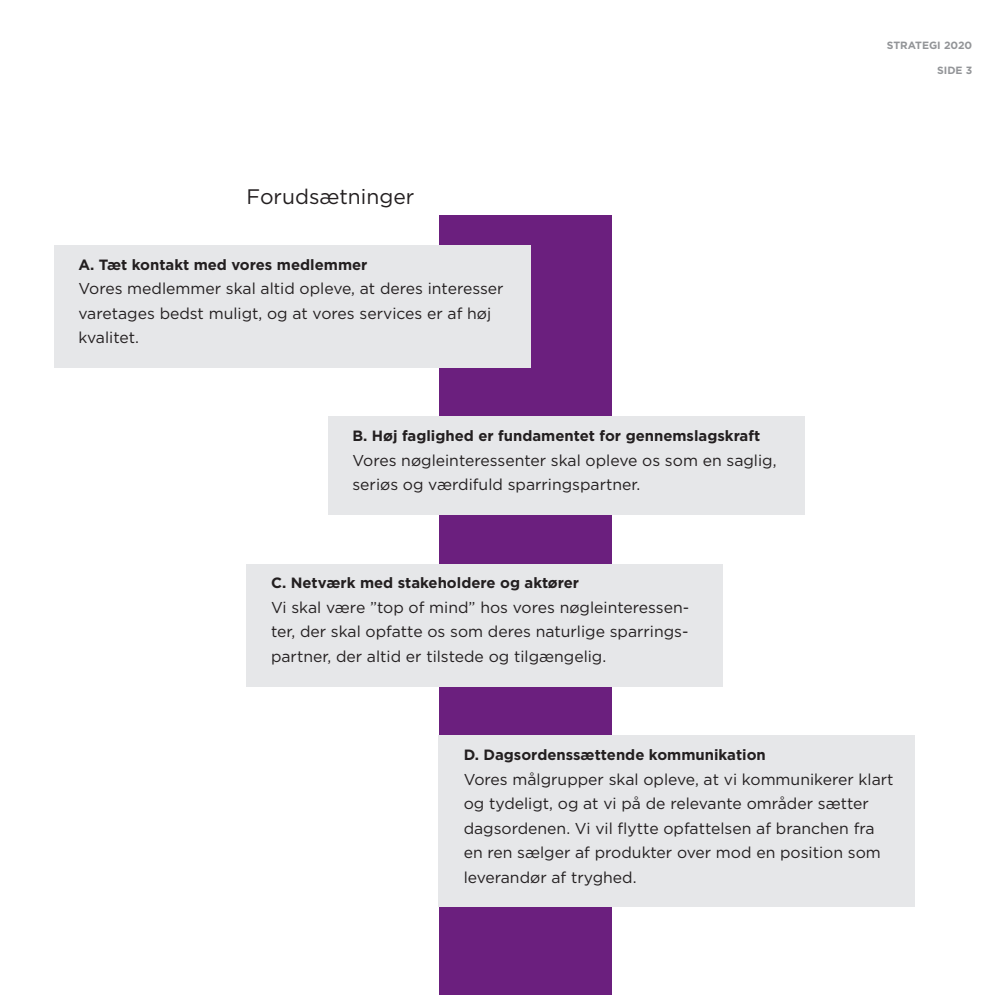
<style>
.page{position:relative;width:995px;height:995px;background:#fff}
.page>*{position:absolute;margin:0;border:0;box-sizing:border-box;transform-origin:0 0}
.t1{font:21px "Gotham";color:#231f20}
.t2{font:15.75px/24.5px "Gotham";color:#231f20}
.t3{font:700 14.88px "Gotham";color:#231f20}
.t4{font:700 10.5px "Gotham";color:#939598}
</style>
<div class="page">
<div style="left:439px;top:215px;width:172px;height:779px;background:#6b1f7e"></div>
<div style="left:54px;top:245px;width:476px;height:123px;background:#e6e7e9"></div>
<div style="left:328px;top:417px;width:476px;height:98px;background:#e6e7e9"></div>
<div style="left:246px;top:564px;width:477px;height:122px;background:#e6e7e9"></div>
<div style="left:438px;top:735px;width:477px;height:172px;background:#e6e7e9"></div>
<h1 class="t1" style="left:246px;top:184px;width:169px">Forudsætninger</h1>
<p class="t3" style="left:78px;top:255px;width:290px">A. Tæt kontakt med vores medlemmer</p>
<p class="t2" style="left:78px;top:276px;width:426px">Vores medlemmer skal altid opleve, at deres interesser varetages bedst muligt, og at vores services er af høj kvalitet.</p>
<p class="t3" style="left:352px;top:427px;width:409px">B. Høj faglighed er fundamentet for gennemslagskraft</p>
<p class="t2" style="left:352px;top:448px;width:425px">Vores nøgleinteressenter skal opleve os som en saglig, seriøs og værdifuld sparringspartner.</p>
<p class="t3" style="left:271px;top:574px;width:309px">C. Netværk med stakeholdere og aktører</p>
<p class="t2" style="left:271px;top:595px;width:419px;text-align:justify">Vi skal være ”top of mind” hos vores nøgleinteressen&shy;ter, der skal opfatte os som deres naturlige sparrings&shy;partner, der altid er tilstede og tilgængelig.</p>
<p class="t4" style="left:886px;top:39px;width:87px">Strategi 2020</p>
<p class="t4" style="left:936px;top:63px;width:37px">side 3</p>
<p class="t3" style="left:463px;top:745px;width:303px">D. Dagsordenssættende kommunikation</p>
<p class="t2" style="left:463px;top:766px;width:431px">Vores målgrupper skal opleve, at vi kommunikerer klart og tydeligt, og at vi på de relevante områder sætter dagsordenen. Vi vil flytte opfattelsen af branchen fra en ren sælger af produkter over mod en position som leverandør af tryghed.</p>
</div>
